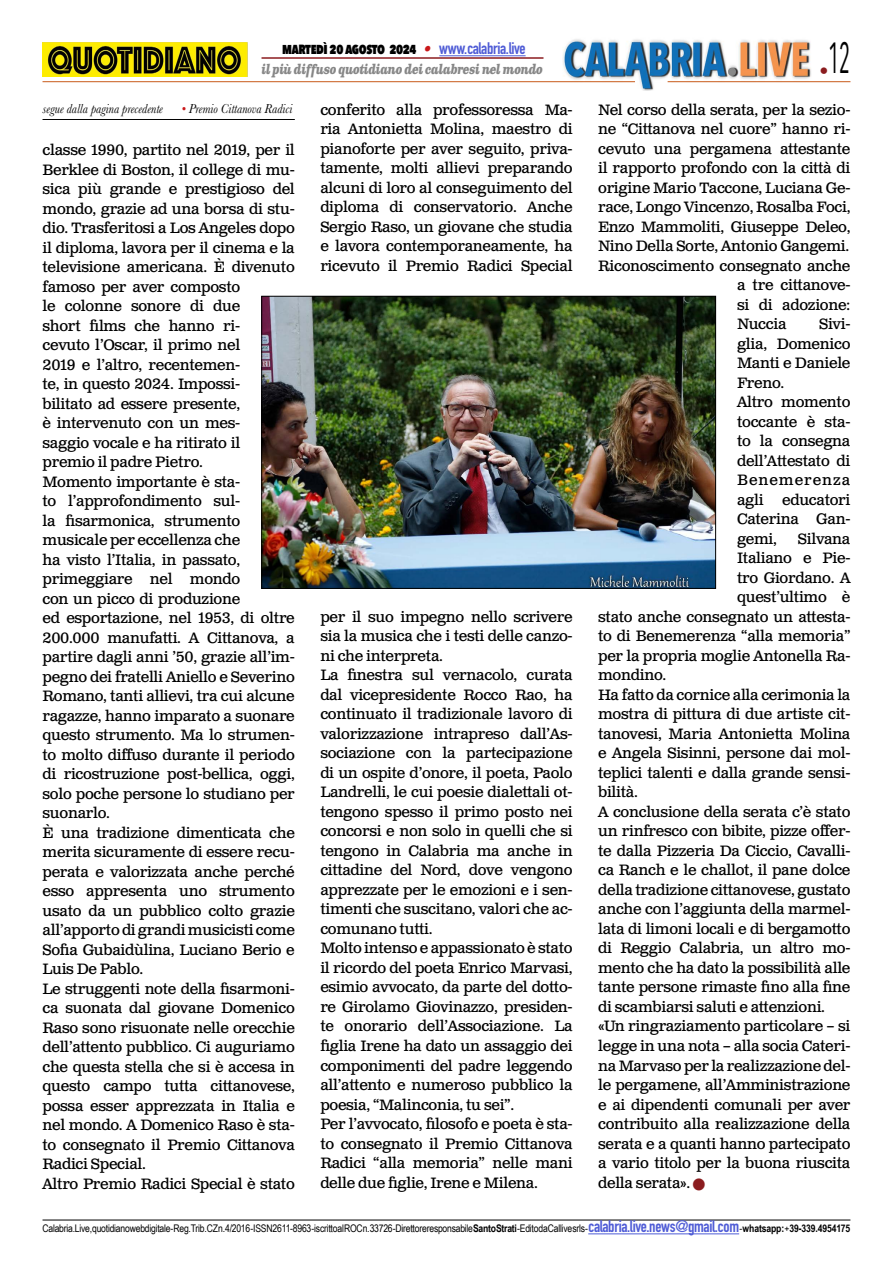
<style>
.page{position:relative;width:893px;height:1263px;background:#fff}
.page>*{position:absolute;margin:0;border:0;box-sizing:border-box;transform-origin:0 0}
.t1{font:43.5px "Avenir Next Condensed";color:#000;scale:.55 1}
.t2{font:15px/19.5px "Clarendon Text Pro";letter-spacing:-.02em;color:#000}
.t3{font:800 15px "Avenir Next Condensed";letter-spacing:-.03em;color:#000;scale:.9 1}
.t4{font:italic 13.5px "Baskerville";color:#000;scale:.91 1}
.t5{font:italic 700 13.5px "Clarendon Text Pro";letter-spacing:-.05em;color:#878787;scale:.79 1}
.t6{font:10.5px "Arial Narrow";letter-spacing:-.02em;color:#000}
.s1{font-family:"Clarendon Text Pro";font-weight:700;font-style:italic;color:#ca181a}
.s2{font-family:"DIN Condensed";font-weight:700;font-size:16.5px;color:#4f5cd6}
.s3{color:#ca181a}
.s4{color:#8b1c1f}
.s5{font-weight:700}
</style>
<div class="page">
<img style="left:563px;top:39px;width:248px;height:51px">
<hr style="left:43px;top:81px;width:592px;height:1px;background:#c85a19">
<hr style="left:668px;top:81px;width:182px;height:1px;background:#c85a19">
<hr style="left:439px;top:55px;width:87px;height:1px;background:#4f5cd6">
<hr style="left:261px;top:57px;width:282px;height:2px;background:#8b1c1f">
<img style="left:43px;top:42px;width:204px;height:35px">
<hr style="left:43px;top:1220px;width:807px;height:1px;background:#000">
<hr style="left:588px;top:1233px;width:151px;height:1px;background:#4f5cd6">
<img style="left:263px;top:298px;width:451px;height:289px">
<div style="left:261px;top:296px;width:455px;height:293px;border:1px solid #000"></div>
<hr style="left:43px;top:119px;width:252px;height:1px;background:#000">
<p class="t3" style="left:282px;top:39px;width:272px">MARTEDÌ 20 AGOSTO 2024 <span class="s1">•</span> <span class="s2">www.calabria.live</span></p>
<p class="t5" style="left:261px;top:61px;width:358px">il più diffuso quotidiano dei calabresi nel mondo</p>
<p class="t4" style="left:43px;top:100px;width:134px">segue dalla pagina precedente</p>
<p class="t4" style="left:181px;top:100px;width:123px"><span class="s3">•</span> Premio Cittanova Radici</p>
<p class="t2" style="left:43px;top:141px;width:254px">classe 1990, partito nel 2019, per il<br>Berklee di Boston, il college di mu&shy;sica più grande e prestigioso del mondo, grazie ad una borsa di stu&shy;dio. Trasferitosi a Los Angeles dopo il diploma, lavora per il cinema e la televisione americana. È divenuto famoso per aver composto<br>le colonne sonore di due<br>short films che hanno ri-<br>cevuto l’Oscar, il primo nel<br>2019 e l’altro, recentemen-<br>te, in questo 2024. Impossi-<br>bilitato ad essere presente,<br>è intervenuto con un mes-<br>saggio vocale e ha ritirato il premio il padre Pietro.<br>Momento importante è sta-<br>to l’approfondimento sul-<br>la fisarmonica, strumento musicale per eccellenza che<br>ha visto l’Italia, in passato, primeggiare nel mondo<br>con un picco di produzione<br>ed esportazione, nel 1953, di oltre<br>200.000 manufatti. A Cittanova, a partire dagli anni ’50, grazie all’im&shy;pegno dei fratelli Aniello e Severino<br>Romano, tanti allievi, tra cui alcune ragazze, hanno imparato a suonare questo strumento. Ma lo strumen&shy;to molto diffuso durante il periodo di ricostruzione post-bellica, oggi, solo poche persone lo studiano per suonarlo.<br>È una tradizione dimenticata che merita sicuramente di essere recu&shy;perata e valorizzata anche perché esso appresenta uno strumento usato da un pubblico colto grazie all’apporto di grandi musicisti come<br>Sofia Gubaidùlina, Luciano Berio e<br>Luis De Pablo.<br>Le struggenti note della fisarmoni&shy;ca suonata dal giovane Domenico<br>Raso sono risuonate nelle orecchie dell’attento pubblico. Ci auguriamo che questa stella che si è accesa in questo campo tutta cittanovese, possa esser apprezzata in Italia e nel mondo. A Domenico Raso è sta&shy;to consegnato il Premio Cittanova<br>Radici Special.<br>Altro Premio Radici Special è stato</p>
<p class="t2" style="left:320px;top:101px;width:254px;text-align:justify">conferito alla professoressa Ma&shy;ria Antonietta Molina, maestro di pianoforte per aver seguito, priva&shy;tamente, molti allievi preparando alcuni di loro al conseguimento del diploma di conservatorio. Anche Sergio Raso, un giovane che studia e lavora contemporaneamente, ha ricevuto il Premio Radici Special</p>
<p class="t2" style="left:320px;top:608px;width:254px">per il suo impegno nello scrivere sia la musica che i testi delle canzo&shy;ni che interpreta.<br>La finestra sul vernacolo, curata dal vicepresidente Rocco Rao, ha continuato il tradizionale lavoro di valorizzazione intrapreso dall’As&shy;sociazione con la partecipazione di un ospite d’onore, il poeta, Paolo Landrelli, le cui poesie dialettali ot&shy;tengono spesso il primo posto nei concorsi e non solo in quelli che si tengono in Calabria ma anche in cittadine del Nord, dove vengono apprezzate per le emozioni e i sen&shy;timenti che suscitano, valori che ac&shy;comunano tutti.<br>Molto intenso e appassionato è stato il ricordo del poeta Enrico Marvasi, esimio avvocato, da parte del dotto&shy;re Girolamo Giovinazzo, presiden&shy;te onorario dell’Associazione. La figlia Irene ha dato un assaggio dei componimenti del padre leggendo all’attento e numeroso pubblico la poesia, “Malinconia, tu sei”.<br>Per l’avvocato, filosofo e poeta è sta&shy;to consegnato il Premio Cittanova Radici “alla memoria” nelle mani delle due figlie, Irene e Milena.</p>
<h1 class="t1" style="left:820px;top:20px;width:58px"><sub>•</sub>12</h1>
<p class="t2" style="left:598px;top:101px;width:254px">Nel corso della serata, per la sezio-</p>
<p class="t2" style="left:598px;top:120px;width:254px">ne “Cittanova nel cuore” hanno ri-</p>
<p class="t2" style="left:598px;top:140px;width:254px">cevuto una pergamena attestante</p>
<p class="t2" style="left:598px;top:159px;width:254px">il rapporto profondo con la città di</p>
<p class="t2" style="left:598px;top:179px;width:254px">origine Mario Taccone, Luciana Ge-</p>
<p class="t2" style="left:598px;top:198px;width:254px">race, Longo Vincenzo, Rosalba Foci,</p>
<p class="t2" style="left:598px;top:218px;width:254px">Enzo Mammoliti, Giuseppe Deleo,</p>
<p class="t2" style="left:598px;top:237px;width:253px">Nino Della Sorte, Antonio Gangemi.</p>
<p class="t2" style="left:598px;top:257px;width:254px">Riconoscimento consegnato anche</p>
<p class="t2" style="left:737px;top:276px;width:115px">a tre cittanove-</p>
<p class="t2" style="left:737px;top:296px;width:115px">si di adozione:</p>
<p class="t2" style="left:737px;top:315px;width:51px">Nuccia</p>
<p class="t2" style="left:737px;top:315px;width:115px;text-indent:82px">Sivi&shy;glia, Domenico<br>Manti e Daniele<br>Freno.<br>Altro momento toccante è sta&shy;to la consegna dell’Attestato di<br>Benemerenza agli educatori<br>Caterina Gan&shy;gemi,</p>
<p class="t2" style="left:798px;top:530px;width:54px">Silvana</p>
<p class="t2" style="left:737px;top:549px;width:115px">Italiano e Pie-</p>
<p class="t2" style="left:737px;top:569px;width:115px">tro Giordano. A</p>
<p class="t2" style="left:737px;top:588px;width:115px">quest’ultimo è</p>
<p class="t2" style="left:598px;top:608px;width:254px">stato anche consegnato un attesta-</p>
<p class="t2" style="left:598px;top:627px;width:254px">to di Benemerenza “alla memoria”</p>
<p class="t2" style="left:598px;top:647px;width:254px">per la propria moglie Antonella Ra-</p>
<p class="t2" style="left:598px;top:666px;width:70px">mondino.</p>
<p class="t2" style="left:598px;top:686px;width:254px">Ha fatto da cornice alla cerimonia la</p>
<p class="t2" style="left:598px;top:705px;width:254px">mostra di pittura di due artiste cit-</p>
<p class="t2" style="left:598px;top:725px;width:254px">tanovesi, Maria Antonietta Molina</p>
<p class="t2" style="left:598px;top:744px;width:254px">e Angela Sisinni, persone dai mol-</p>
<p class="t2" style="left:598px;top:764px;width:254px">teplici talenti e dalla grande sensi-</p>
<p class="t2" style="left:598px;top:783px;width:41px">bilità.</p>
<p class="t2" style="left:598px;top:803px;width:254px">A conclusione della serata c’è stato</p>
<p class="t2" style="left:598px;top:822px;width:254px">un rinfresco con bibite, pizze offer-</p>
<p class="t2" style="left:598px;top:842px;width:254px">te dalla Pizzeria Da Ciccio, Cavalli-</p>
<p class="t2" style="left:598px;top:861px;width:254px">ca Ranch e le challot, il pane dolce</p>
<p class="t2" style="left:598px;top:881px;width:254px">della tradizione cittanovese, gustato</p>
<p class="t2" style="left:598px;top:900px;width:254px">anche con l’aggiunta della marmel-</p>
<p class="t2" style="left:598px;top:920px;width:254px">lata di limoni locali e di bergamotto</p>
<p class="t2" style="left:598px;top:939px;width:254px">di Reggio Calabria, un altro mo-</p>
<p class="t2" style="left:598px;top:959px;width:254px">mento che ha dato la possibilità alle</p>
<p class="t2" style="left:598px;top:978px;width:254px">tante persone rimaste fino alla fine</p>
<p class="t2" style="left:598px;top:998px;width:228px">di scambiarsi saluti e attenzioni.</p>
<p class="t2" style="left:598px;top:1017px;width:254px">«Un ringraziamento particolare – si</p>
<p class="t2" style="left:598px;top:1037px;width:254px">legge in una nota – alla socia Cateri-</p>
<p class="t2" style="left:598px;top:1056px;width:254px">na Marvaso per la realizzazione del-</p>
<p class="t2" style="left:598px;top:1076px;width:254px">le pergamene, all’Amministrazione</p>
<p class="t2" style="left:598px;top:1095px;width:254px">e ai dipendenti comunali per aver</p>
<p class="t2" style="left:598px;top:1115px;width:254px">contribuito alla realizzazione della</p>
<p class="t2" style="left:598px;top:1134px;width:254px">serata e a quanti hanno partecipato</p>
<p class="t2" style="left:598px;top:1154px;width:254px">a vario titolo per la buona riuscita</p>
<p class="t2" style="left:598px;top:1173px;width:108px">della serata». <span class="s4">■</span></p>
<p class="t6" style="left:43px;top:1221px;width:809px">Calabria.Live, quotidiano webdigitale - Reg. Trib. CZ n. 4/2016 - ISSN 2611-8963 - iscritto al ROC n. 33726 - Direttore responsabile <span class="s5">Santo Strati</span> - Edito da Callive srls - <span class="s2">calabria.live.news@gmail.com</span> - <span class="s5">whatsapp:</span> +<span class="s5">39-339.4954175</span></p>
</div>
